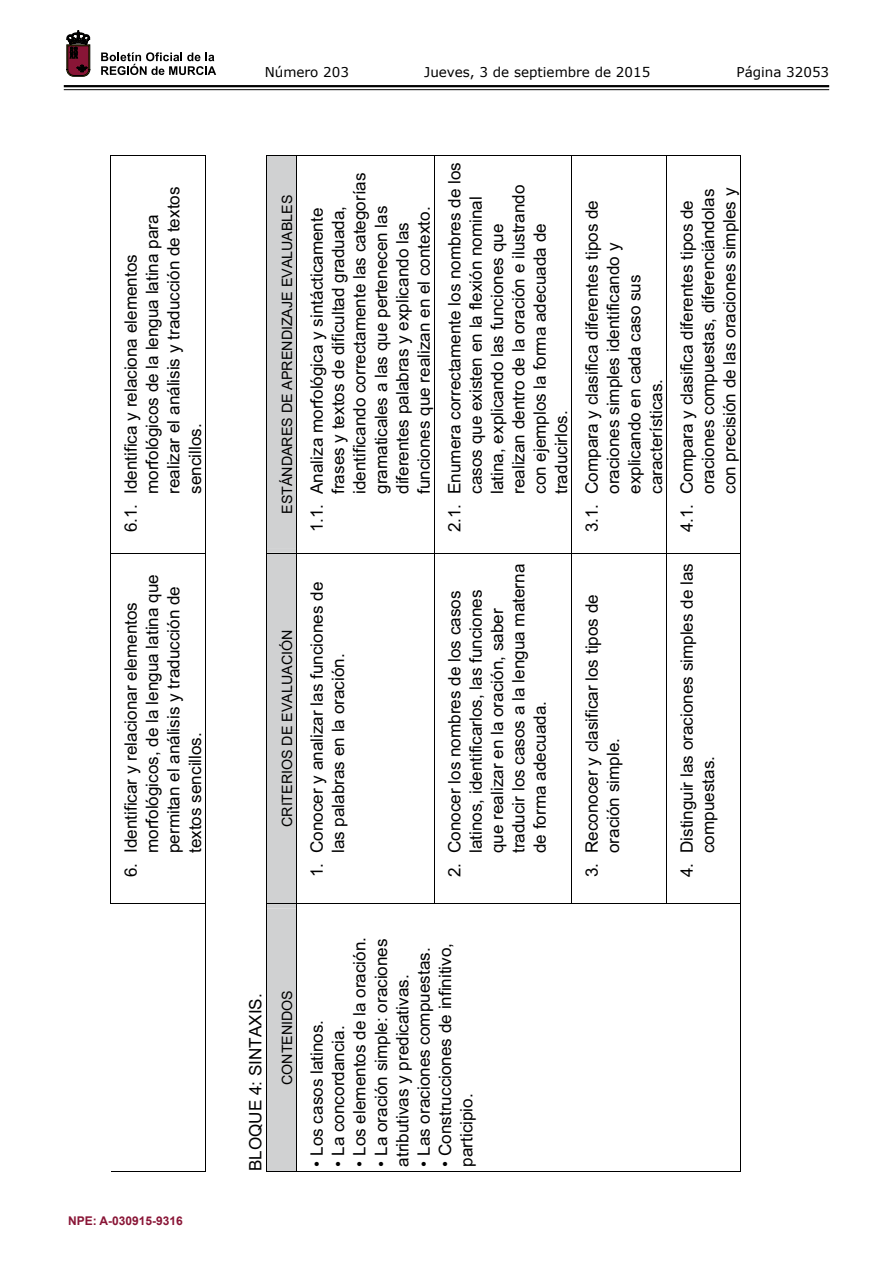
<style>
.page{position:relative;width:893px;height:1263px;background:#fff}
.page>*{position:absolute;margin:0;border:0;box-sizing:border-box;transform-origin:0 0}
.t1{font:17.1px/21.3px "Arial";color:#000}
.t2{font:14.25px "Arial";color:#000}
.t3{font:13.5px "Verdana";color:#000}
.t4{font:700 12px "Arial";color:#891536}
</style>
<div class="page">
<hr style="left:64px;top:85px;width:765px;height:2px;background:#000">
<hr style="left:64px;top:89px;width:765px;height:1px;background:#000">
<svg style="left:101px;top:52px;width:115px;height:23px"></svg>
<svg style="left:67px;top:31px;width:23px;height:45px"></svg>
<hr style="left:111px;top:155px;width:1px;height:749px;background:#000">
<hr style="left:111px;top:1171px;width:95px;height:1px;background:#000">
<hr style="left:205px;top:904px;width:1px;height:268px;background:#000">
<hr style="left:111px;top:903px;width:95px;height:1px;background:#000">
<hr style="left:205px;top:858px;width:1px;height:45px;background:#000">
<hr style="left:205px;top:553px;width:1px;height:304px;background:#000">
<hr style="left:111px;top:553px;width:95px;height:1px;background:#000">
<hr style="left:205px;top:499px;width:1px;height:54px;background:#000">
<hr style="left:205px;top:156px;width:1px;height:342px;background:#000">
<hr style="left:111px;top:155px;width:95px;height:1px;background:#000">
<div style="left:266px;top:155px;width:31px;height:1017px;background:#d0d1d2"></div>
<hr style="left:267px;top:1171px;width:30px;height:1px;background:#000">
<hr style="left:267px;top:903px;width:30px;height:1px;background:#000">
<hr style="left:267px;top:553px;width:30px;height:1px;background:#000">
<hr style="left:267px;top:155px;width:30px;height:1px;background:#000">
<hr style="left:297px;top:155px;width:1px;height:1017px;background:#000">
<hr style="left:297px;top:1171px;width:137px;height:1px;background:#000">
<hr style="left:297px;top:903px;width:137px;height:1px;background:#000">
<hr style="left:297px;top:553px;width:137px;height:1px;background:#000">
<hr style="left:297px;top:155px;width:137px;height:1px;background:#000">
<hr style="left:434px;top:155px;width:1px;height:749px;background:#000">
<hr style="left:435px;top:1171px;width:136px;height:1px;background:#000">
<hr style="left:435px;top:903px;width:136px;height:1px;background:#000">
<hr style="left:435px;top:553px;width:136px;height:1px;background:#000">
<hr style="left:435px;top:155px;width:136px;height:1px;background:#000">
<hr style="left:571px;top:155px;width:1px;height:749px;background:#000">
<hr style="left:572px;top:1171px;width:94px;height:1px;background:#000">
<hr style="left:572px;top:903px;width:94px;height:1px;background:#000">
<hr style="left:572px;top:553px;width:94px;height:1px;background:#000">
<hr style="left:572px;top:155px;width:94px;height:1px;background:#000">
<hr style="left:666px;top:155px;width:1px;height:749px;background:#000">
<hr style="left:667px;top:1171px;width:73px;height:1px;background:#000">
<hr style="left:740px;top:904px;width:1px;height:268px;background:#000">
<hr style="left:667px;top:903px;width:73px;height:1px;background:#000">
<hr style="left:740px;top:858px;width:1px;height:45px;background:#000">
<hr style="left:740px;top:553px;width:1px;height:304px;background:#000">
<hr style="left:667px;top:553px;width:73px;height:1px;background:#000">
<hr style="left:740px;top:499px;width:1px;height:54px;background:#000">
<hr style="left:740px;top:156px;width:1px;height:342px;background:#000">
<hr style="left:667px;top:155px;width:73px;height:1px;background:#000">
<p class="t1" style="left:120px;top:494px;width:309px;text-indent:-38px;rotate:-90deg">6.1. Identifica y relaciona elementos morfológicos de la lengua latina para realizar el análisis y traducción de textos sencillos.</p>
<p class="t1" style="left:120px;top:853px;width:280px;text-indent:-24px;rotate:-90deg">6. Identificar y relacionar elementos morfológicos, de la lengua latina que permitan el análisis y traducción de textos sencillos.</p>
<p class="t4" style="left:68px;top:1213px;width:116px">NPE: A-030915-9316</p>
<p class="t3" style="left:265px;top:62px;width:86px">Número 203</p>
<p class="t3" style="left:424px;top:62px;width:228px">Jueves, 3 de septiembre de 2015</p>
<p class="t3" style="left:736px;top:62px;width:94px">Página 32053</p>
<p class="t2" style="left:278px;top:514px;width:321px;rotate:-90deg">ESTÁNDARES DE APRENDIZAJE EVALUABLES</p>
<p class="t2" style="left:278px;top:827px;width:199px;rotate:-90deg">CRITERIOS DE EVALUACIÓN</p>
<p class="t1" style="left:306px;top:494px;width:323px;text-indent:-38px;rotate:-90deg">1.1. Analiza morfológica y sintácticamente frases y textos de dificultad graduada, identificando correctamente las categorías gramaticales a las que pertenecen las diferentes palabras y explicando las funciones que realizan en el contexto.</p>
<p class="t1" style="left:306px;top:853px;width:273px;text-indent:-24px;rotate:-90deg">1. Conocer y analizar las funciones de las palabras en la oración.</p>
<p class="t1" style="left:444px;top:494px;width:333px;text-indent:-38px;rotate:-90deg">2.1. Enumera correctamente los nombres de los casos que existen en la flexión nominal latina, explicando las funciones que realizan dentro de la oración e ilustrando con ejemplos la forma adecuada de traducirlos.</p>
<p class="t1" style="left:444px;top:853px;width:291px;text-indent:-24px;rotate:-90deg">2. Conocer los nombres de los casos latinos, identificarlos, las funciones que realizar en la oración, saber traducir los casos a la lengua materna de forma adecuada.</p>
<p class="t1" style="left:581px;top:494px;width:295px;text-indent:-38px;rotate:-90deg">3.1. Compara y clasifica diferentes tipos de oraciones simples identificando y explicando en cada caso sus características.</p>
<p class="t1" style="left:581px;top:853px;width:260px;text-indent:-24px;rotate:-90deg">3. Reconocer y clasificar los tipos de oración simple.</p>
<p class="t1" style="left:676px;top:494px;width:308px;text-indent:-38px;rotate:-90deg">4.1. Compara y clasifica diferentes tipos de oraciones compuestas, diferenciándolas con precisión de las oraciones simples y</p>
<p class="t1" style="left:676px;top:853px;width:292px;text-indent:-24px;rotate:-90deg">4. Distinguir las oraciones simples de las compuestas.</p>
<p class="t1" style="left:245px;top:1171px;width:179px;rotate:-90deg">BLOQUE 4: SINTAXIS.</p>
<p class="t2" style="left:278px;top:1085px;width:97px;rotate:-90deg">CONTENIDOS</p>
<p class="t1" style="left:306px;top:1167px;width:148px;rotate:-90deg">• Los casos latinos.</p>
<p class="t1" style="left:328px;top:1167px;width:143px;rotate:-90deg">• La concordancia.</p>
<p class="t1" style="left:349px;top:1167px;width:231px;rotate:-90deg">• Los elementos de la oración.</p>
<p class="t1" style="left:371px;top:1167px;width:230px;rotate:-90deg">• La oración simple: oraciones atributivas y predicativas.</p>
<p class="t1" style="left:413px;top:1167px;width:220px;rotate:-90deg">• Las oraciones compuestas.</p>
<p class="t1" style="left:435px;top:1167px;width:225px;rotate:-90deg">• Construcciones de infinitivo, participio.</p>
</div>
